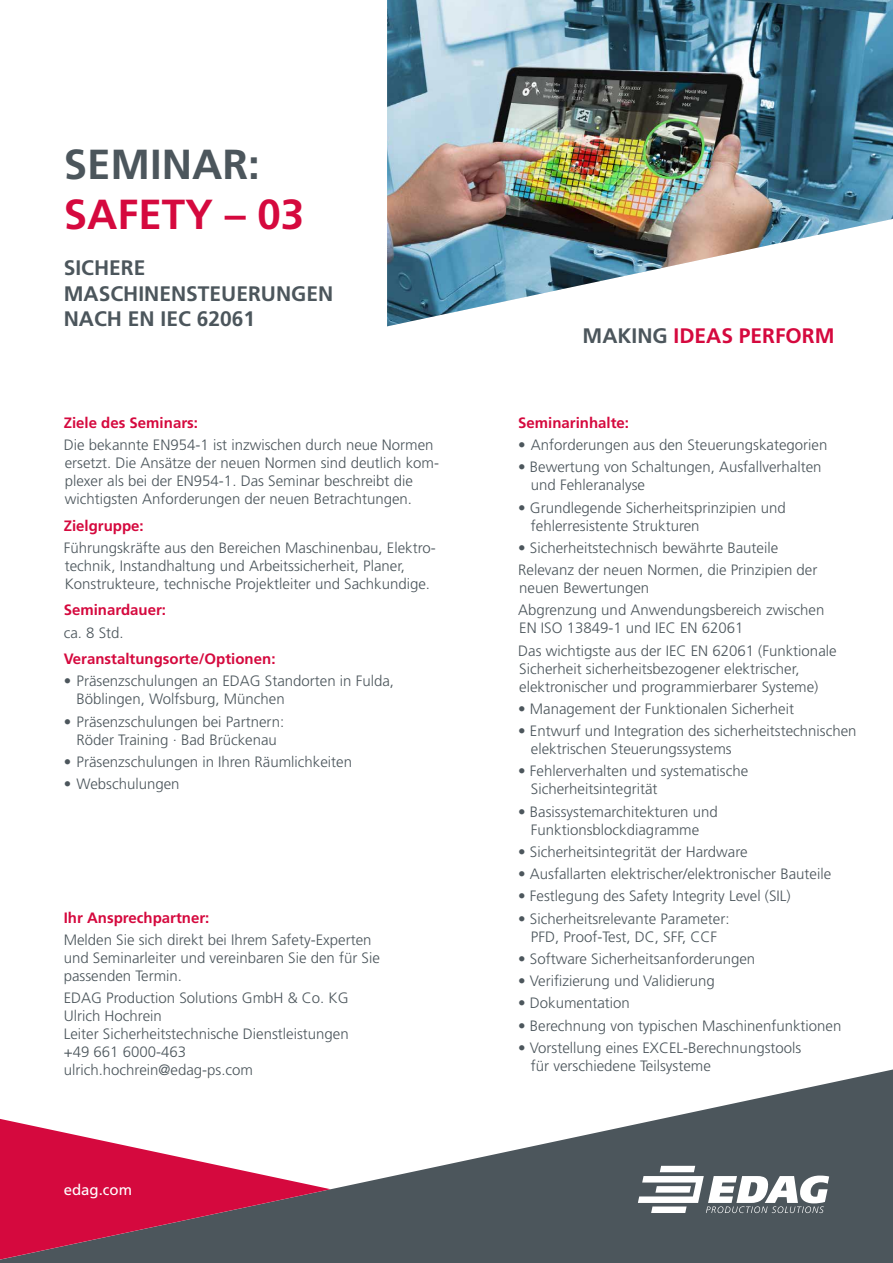
<style>
.page{position:relative;width:893px;height:1263px;background:#fff}
.page>*{position:absolute;margin:0;border:0;box-sizing:border-box;transform-origin:0 0}
.t1{font:700 42px "Frutiger LT Std";color:#d5093e}
.t2{font:700 42px "Frutiger LT Std";color:#4c565c}
.t3{font:700 21px/25.2px "Frutiger LT Std";color:#4c565c}
.t4{font:700 21px "Frutiger LT Std";color:#d5093e}
.t5{font:300 15px/18px "Frutiger LT Std";color:#4c565c}
.t6{font:700 15px "Frutiger LT Std";color:#d5093e}
.t7{font:15px "Frutiger LT Std";color:#fff}
.s1{color:#4c565c}
</style>
<div class="page">
<svg style="left:0;top:1069px;width:893px;height:194px;fill:#4c565c"></svg>
<svg style="left:0;top:1119px;width:331px;height:140px"></svg>
<svg style="left:638px;top:1166px;width:191px;height:47px"></svg>
<img style="left:387px;top:0;width:506px;height:326px">
<h1 class="t2" style="left:64px;top:139px;width:198px">SEMINAR:</h1>
<h1 class="t1" style="left:64px;top:190px;width:242px">SAFETY – 03</h1>
<h2 class="t3" style="left:64px;top:256px;width:271px">SICHERE<br>MASCHINENSTEUERUNGEN<br>NACH EN IEC 62061</h2>
<p class="t6" style="left:64px;top:414px;width:136px">Ziele des Seminars:</p>
<p class="t5" style="left:64px;top:436px;width:377px">Die bekannte EN954-1 ist inzwischen durch neue Normen ersetzt. Die Ansätze der neuen Normen sind deutlich kom&shy;plexer als bei der EN954-1. Das Seminar beschreibt die wichtigsten Anforderungen der neuen Betrachtungen.</p>
<p class="t6" style="left:64px;top:517px;width:82px">Zielgruppe:</p>
<p class="t5" style="left:64px;top:539px;width:374px">Führungskräfte aus den Bereichen Maschinenbau, Elektro&shy;technik, Instandhaltung und Arbeitssicherheit, Planer,<br>Konstrukteure, technische Projektleiter und Sachkundige.</p>
<p class="t6" style="left:64px;top:601px;width:104px">Seminardauer:</p>
<p class="t5" style="left:64px;top:624px;width:62px">ca. 8 Std.</p>
<p class="t6" style="left:64px;top:650px;width:213px">Veranstaltungsorte/Optionen:</p>
<p class="t5" style="left:77px;top:672px;width:319px;text-indent:-13px">• Präsenzschulungen an EDAG Standorten in Fulda,<br>Böblingen, Wolfsburg, München</p>
<p class="t5" style="left:64px;top:713px;width:222px;text-align:center">• Präsenzschulungen bei Partnern:<br>Röder Training · Bad Brückenau</p>
<p class="t5" style="left:64px;top:753px;width:290px">• Präsenzschulungen in Ihren Räumlichkeiten</p>
<p class="t5" style="left:64px;top:775px;width:117px">• Webschulungen</p>
<p class="t6" style="left:64px;top:909px;width:147px">Ihr Ansprechpartner:</p>
<p class="t5" style="left:64px;top:931px;width:318px">Melden Sie sich direkt bei Ihrem Safety-Experten und Seminarleiter und vereinbaren Sie den für Sie passenden Termin.</p>
<p class="t5" style="left:64px;top:989px;width:286px">EDAG Production Solutions GmbH &amp; Co. KG<br>Ulrich Hochrein<br>Leiter Sicherheitstechnische Dienstleistungen +49 661 6000-463 ulrich.hochrein@edag-ps.com</p>
<p class="t7" style="left:64px;top:1181px;width:70px">edag.com</p>
<h2 class="t4" style="left:583px;top:324px;width:254px"><span class="s1">MAKING</span> IDEAS PERFORM</h2>
<p class="t6" style="left:518px;top:414px;width:112px">Seminarinhalte:</p>
<p class="t5" style="left:518px;top:436px;width:311px">• Anforderungen aus den Steuerungskategorien</p>
<p class="t5" style="left:531px;top:458px;width:292px;text-indent:-13px">• Bewertung von Schaltungen, Ausfallverhalten und Fehleranalyse</p>
<p class="t5" style="left:531px;top:499px;width:256px;text-indent:-13px">• Grundlegende Sicherheitsprinzipien und fehlerresistente Strukturen</p>
<p class="t5" style="left:518px;top:537px;width:301px;line-height:22.2px">• Sicherheitstechnisch bewährte Bauteile<br>Relevanz der neuen Normen, die Prinzipien der</p>
<p class="t5" style="left:518px;top:577px;width:308px;line-height:22.2px">neuen Bewertungen<br>Abgrenzung und Anwendungsbereich zwischen</p>
<p class="t5" style="left:518px;top:617px;width:320px;line-height:22.2px">EN ISO 13849-1 und IEC EN 62061<br>Das wichtigste aus der IEC EN 62061 (Funktionale</p>
<p class="t5" style="left:519px;top:660px;width:301px">Sicherheit sicherheitsbezogener elektrischer, elektronischer und programmierbarer Systeme)</p>
<p class="t5" style="left:518px;top:700px;width:277px">• Management der Funktionalen Sicherheit</p>
<p class="t5" style="left:531px;top:722px;width:327px;text-indent:-13px">• Entwurf und Integration des sicherheitstechnischen elektrischen Steuerungssystems</p>
<p class="t5" style="left:531px;top:762px;width:219px;text-indent:-13px">• Fehlerverhalten und systematische<br>Sicherheitsintegrität</p>
<p class="t5" style="left:518px;top:803px;width:201px;text-align:center">• Basissystemarchitekturen und<br>Funktionsblockdiagramme</p>
<p class="t5" style="left:518px;top:843px;width:231px">• Sicherheitsintegrität der Hardware</p>
<p class="t5" style="left:518px;top:865px;width:315px">• Ausfallarten elektrischer/elektronischer Bauteile</p>
<p class="t5" style="left:518px;top:887px;width:274px">• Festlegung des Safety Integrity Level (SIL)</p>
<p class="t5" style="left:518px;top:910px;width:213px;text-align:center">• Sicherheitsrelevante Parameter:<br>PFD, Proof-Test, DC, SFF, CCF</p>
<p class="t5" style="left:518px;top:950px;width:238px">• Software Sicherheitsanforderungen</p>
<p class="t5" style="left:518px;top:972px;width:198px">• Verifizierung und Validierung</p>
<p class="t5" style="left:518px;top:994px;width:113px">• Dokumentation</p>
<p class="t5" style="left:518px;top:1017px;width:325px">• Berechnung von typischen Maschinenfunktionen</p>
<p class="t5" style="left:531px;top:1039px;width:272px;text-indent:-13px">• Vorstellung eines EXCEL-Berechnungstools für verschiedene Teilsysteme</p>
</div>
